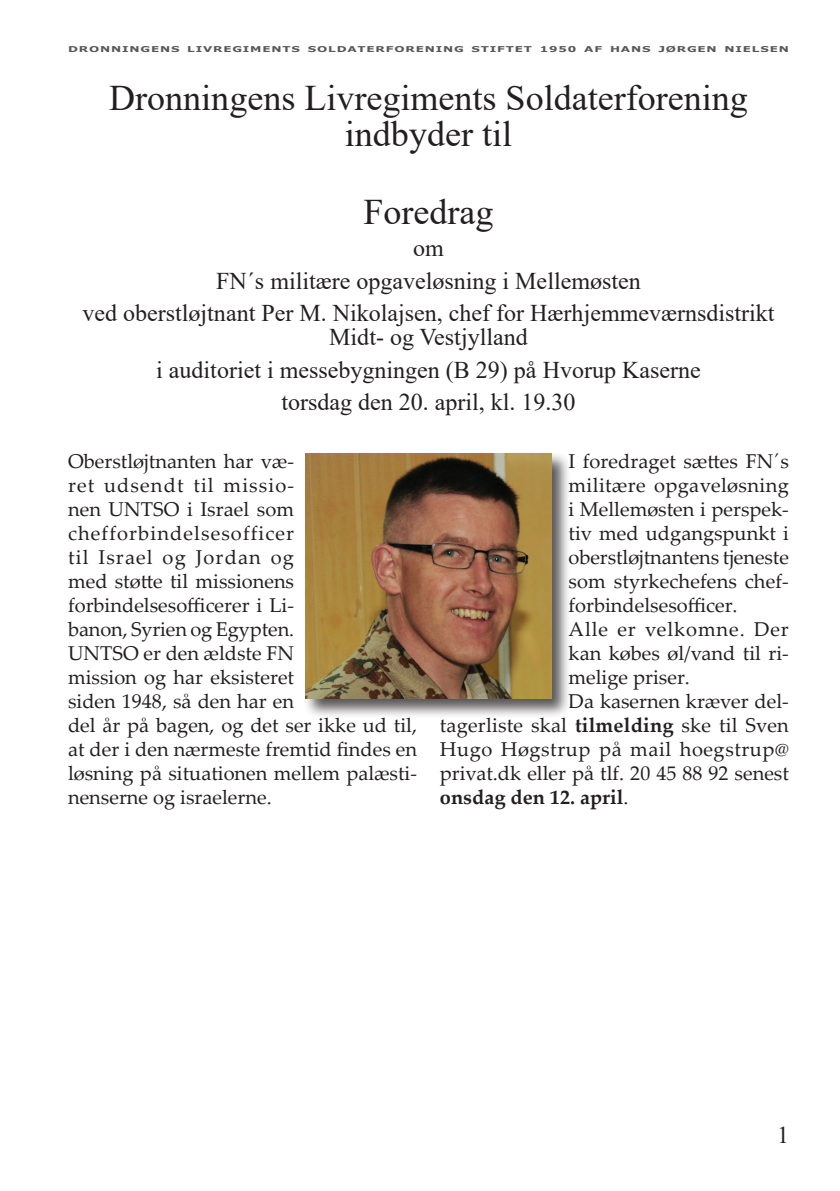
<style>
.page{position:relative;width:840px;height:1191px;background:#fff}
.page>*{position:absolute;margin:0;border:0;box-sizing:border-box;transform-origin:0 0}
.Underrubrik_1{font:36px/36px "Times New Roman";color:#231f20;text-align:center}
.Underrubrik_2{font:24px/24px "Times New Roman";color:#231f20;text-align:center}
.Brødtekst2{font:20px/24px "Palatino Linotype";color:#231f20;text-align:justify}
.Brødtekst{font:700 8px "Verdana";letter-spacing:.07em;color:#57585a;scale:1.5 1}
.s1{font-weight:700}
</style>
<div class="page">
<div style="left:303px;top:451px;width:267px;height:267px;background:#231f20;opacity:.75"></div>
<img style="left:305px;top:453px;width:246px;height:246px">
<p class="Brødtekst" style="left:68px;top:43px;width:482px">DRONNINGENS LIVREGIMENTS SOLDATERFORENING STIFTET 1950 AF HANS JØRGEN NIELSEN</p>
<p class="Underrubrik_1" style="left:109px;top:79px;width:639px">Dronningens Livregiments Soldaterforening indbyder til</p>
<p class="Underrubrik_1" style="left:363px;top:192px;width:131px">Foredrag</p>
<p class="Underrubrik_2" style="left:413px;top:235px;width:32px">om</p>
<p class="Underrubrik_2" style="left:216px;top:268px;width:426px">FN´s militære opgaveløsning i Mellemøsten</p>
<p class="Underrubrik_2" style="left:82px;top:300px;width:693px">ved oberstløjtnant Per M. Nikolajsen, chef for Hærhjemmeværnsdistrikt<br>Midt- og Vestjylland</p>
<p class="Underrubrik_2" style="left:156px;top:357px;width:545px">i auditoriet i messebygningen (B 29) på Hvorup Kaserne</p>
<p class="Underrubrik_2" style="left:281px;top:389px;width:295px">torsdag den 20. april, kl. 19.30</p>
<p class="Brødtekst2" style="left:68px;top:448px;width:227px">Oberstløjtnanten har væ&shy;ret udsendt til missio&shy;nen UNTSO i Israel som chefforbindelsesofficer til Israel og Jordan og med støtte til missionens forbindelsesofficerer i Li&shy;banon, Syrien og Egypten.</p>
<p class="Brødtekst2" style="left:68px;top:640px;width:350px;text-align:left">UNTSO er den ældste FN<br>mission og har eksisteret<br>siden 1948, så den har en<br>del år på bagen, og det ser ikke ud til, at der i den nærmeste fremtid findes en løsning på situationen mellem palæsti&shy;nenserne og israelerne.</p>
<p class="Brødtekst2" style="left:568px;top:448px;width:222px">I foredraget sættes FN´s militære opgaveløsning i Mellemøsten i perspek&shy;tiv med udgangspunkt i oberstløjtnantens tjeneste som styrkechefens chef&shy;forbindelsesofficer.</p>
<p class="Brødtekst2" style="left:568px;top:616px;width:222px">Alle er velkomne. Der kan købes øl/vand til ri&shy;melige priser.</p>
<p class="Brødtekst2" style="left:439px;top:688px;width:350px;text-indent:129px">Da kasernen kræver del&shy;tagerliste skal <span class="s1">tilmelding</span> ske til Sven Hugo Høgstrup på mail hoegstrup@ privat.dk eller på tlf. 20 45 88 92 senest <span class="s1">onsdag den 12. april</span>.</p>
<p class="Underrubrik_2" style="left:776px;top:1122px;width:13px">1</p>
</div>
